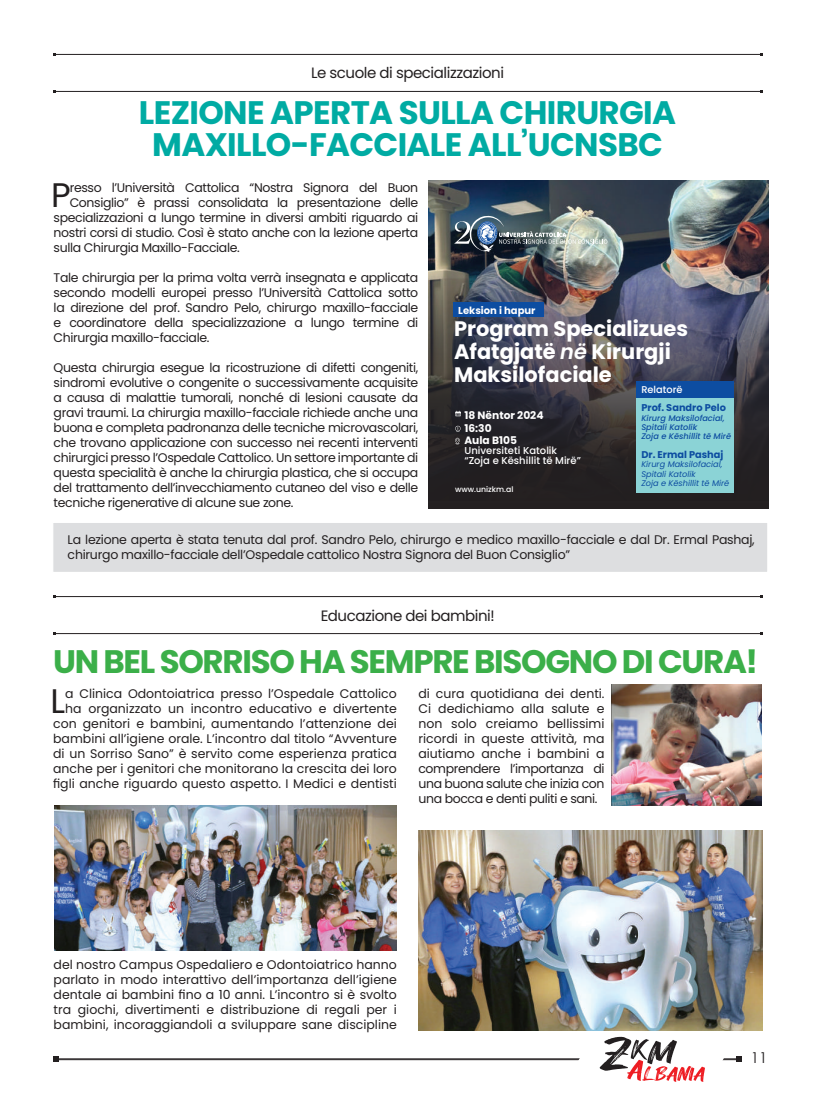
<style>
.page{position:relative;width:815px;height:1099px;background:#fff}
.page>*{position:absolute;margin:0;border:0;box-sizing:border-box;transform-origin:0 0}
.t1{font:34px "Poppins";color:#231f20}
.t2{font:700 32.5px/31.2px "Poppins";letter-spacing:-.02em;color:#00aba3;text-align:center}
.t3{font:700 32.5px "Poppins";letter-spacing:-.04em;color:#3baf49}
.t4{font:700 21px/22.6px "Poppins";color:#fff}
.t5{font:15px "Poppins";letter-spacing:-.03em;color:#231f20}
.t6{font:15px "Century Gothic";color:#231f20}
.t7{font:12.5px/15px "Poppins";letter-spacing:-.02em;color:#231f20;text-align:justify}
.t8{font:12.5px/15px "Poppins";color:#231f20;text-align:right}
.t9{font:700 10.62px/12.6px "Poppins";color:#fff}
.t10{font:500 10px/10px "Poppins";color:#fff}
.t11{font:700 10px "Poppins";color:#fff}
.t12{font:700 9.75px "Poppins";color:#0d4da1}
.t13{font:500 9.75px "Poppins";color:#fff}
.t14{font:italic 500 8.25px/9.4px "Poppins";color:#0d4da1}
.t15{font:italic 8.25px/9.4px "Poppins";color:#0d4da1}
.t16{font:500 7.75px "Poppins";color:#fff}
.s1{font-weight:600;font-style:italic}
</style>
<div class="page">
<hr style="left:55px;top:54px;width:706px;height:1px;background:#231f20">
<hr style="left:55px;top:91px;width:706px;height:1px;background:#231f20">
<hr style="left:55px;top:596px;width:706px;height:1px;background:#231f20">
<hr style="left:55px;top:633px;width:706px;height:1px;background:#231f20">
<div style="left:52px;top:521px;width:716px;height:52px;background:#dddee0;border:1px solid #fff"></div>
<img style="left:428px;top:180px;width:340px;height:70px">
<img style="left:428px;top:250px;width:340px;height:258px">
<div style="left:637px;top:381px;width:97px;height:95px;background:#0d4da1"></div>
<div style="left:637px;top:398px;width:97px;height:94px;background:#8bd3d6"></div>
<img style="left:454px;top:216px;width:153px;height:36px">
<svg style="left:455px;top:426px;width:6px;height:6px"></svg>
<svg style="left:455px;top:438px;width:5px;height:6px"></svg>
<svg style="left:455px;top:410px;width:6px;height:6px"></svg>
<div style="left:454px;top:302px;width:90px;height:15px;background:#0d4da1"></div>
<img style="left:418px;top:830px;width:344px;height:200px">
<img style="left:54px;top:806px;width:343px;height:144px">
<img style="left:612px;top:684px;width:150px;height:122px">
<hr style="left:56px;top:1059px;width:683px;height:1px;background:#231f20">
<hr style="left:56px;top:1058px;width:683px;height:1px;background:#231f20">
<svg style="left:53px;top:1056px;width:5px;height:5px"></svg>
<svg style="left:568px;top:1036px;width:174px;height:45px"></svg>
<p class="t5" style="left:311px;top:64px;width:194px">Le scuole di specializzazioni</p>
<h2 class="t2" style="left:139px;top:97px;width:539px">LEZIONE APERTA SULLA CHIRURGIA<br>MAXILLO-FACCIALE ALL’UCNSBC</h2>
<h1 class="t1" style="left:51px;top:175px;width:21px">P</h1>
<p class="t7" style="left:70px;top:180px;width:350px">resso l’Università Cattolica “Nostra Signora del Buon</p>
<p class="t7" style="left:70px;top:195px;width:350px">Consiglio” è prassi consolidata la presentazione delle</p>
<p class="t7" style="left:54px;top:210px;width:366px">specializzazioni a lungo termine in diversi ambiti riguardo ai</p>
<p class="t7" style="left:54px;top:225px;width:366px">nostri corsi di studio. Così è stato anche con la lezione aperta</p>
<p class="t7" style="left:54px;top:240px;width:188px">sulla Chirurgia Maxillo-Facciale.</p>
<p class="t7" style="left:54px;top:270px;width:366px">Tale chirurgia per la prima volta verrà insegnata e applicata secondo modelli europei presso l’Università Cattolica sotto la direzione del prof. Sandro Pelo, chirurgo maxillo-facciale e coordinatore della specializzazione a lungo termine di Chirurgia maxillo-facciale.</p>
<p class="t7" style="left:54px;top:360px;width:366px">Questa chirurgia esegue la ricostruzione di difetti congeniti, sindromi evolutive o congenite o successivamente acquisite a causa di malattie tumorali, nonché di lesioni causate da gravi traumi. La chirurgia maxillo-facciale richiede anche una buona e completa padronanza delle tecniche microvascolari, che trovano applicazione con successo nei recenti interventi chirurgici presso l’Ospedale Cattolico. Un settore importante di questa specialità è anche la chirurgia plastica, che si occupa del trattamento dell’invecchiamento cutaneo del viso e delle tecniche rigenerative di alcune sue zone.</p>
<p class="t11" style="left:458px;top:304px;width:79px">Leksion i hapur</p>
<h3 class="t4" style="left:454px;top:318px;width:235px">Program Specializues<br>Afatgjatë <span class="s1">në</span> Kirurgji<br>Maksilofaciale</h3>
<p class="t13" style="left:641px;top:383px;width:43px">Relatorë</p>
<p class="t12" style="left:641px;top:402px;width:86px">Prof. Sandro Pelo</p>
<p class="t14" style="left:641px;top:413px;width:91px">Kirurg Maksilofacial,<br>Spitali Katolik<br>Zoja e Këshillit të Mirë</p>
<p class="t12" style="left:641px;top:449px;width:84px">Dr. Ermal Pashaj</p>
<p class="t15" style="left:641px;top:460px;width:89px">Kirurg Maksilofacial,<br>Spitali Katolik<br>Zoja e Këshillit të Mirë</p>
<p class="t16" style="left:455px;top:485px;width:60px">www.unizkm.al</p>
<p class="t9" style="left:464px;top:409px;width:81px">18 Nëntor 2024<br>16:30<br>Aula B105</p>
<p class="t10" style="left:464px;top:446px;width:118px">Universiteti Katolik “Zoja e Këshillit të Mirë”</p>
<p class="t7" style="left:68px;top:531px;width:689px">La lezione aperta è stata tenuta dal prof. Sandro Pelo, chirurgo e medico maxillo-facciale e dal Dr. Ermal Pashaj, chirurgo maxillo-facciale dell’Ospedale cattolico Nostra Signora del Buon Consiglio”</p>
<p class="t5" style="left:321px;top:606px;width:175px">Educazione dei bambini!</p>
<h2 class="t3" style="left:53px;top:642px;width:706px">UN BEL SORRISO HA SEMPRE BISOGNO DI CURA!</h2>
<p class="t8" style="left:53px;top:686px;width:345px">a Clinica Odontoiatrica presso l’Ospedale Cattolico ha organizzato un incontro educativo e divertente con genitori e bambini, aumentando l’attenzione dei bambini all’igiene orale. L’incontro dal titolo “Avventure di un Sorriso Sano” è servito come esperienza pratica anche per i genitori che monitorano la crescita dei loro figli anche riguardo questo aspetto. I Medici e dentisti</p>
<h1 class="t1" style="left:51px;top:681px;width:16px">L</h1>
<p class="t7" style="left:418px;top:686px;width:188px">di cura quotidiana dei denti.<br>Ci dedichiamo alla salute e non solo creiamo bellissimi ricordi in queste attività, ma aiutiamo anche i bambini a comprendere l’importanza di una buona salute che inizia con una bocca e denti puliti e sani.</p>
<p class="t7" style="left:54px;top:957px;width:345px">del nostro Campus Ospedaliero e Odontoiatrico hanno parlato in modo interattivo dell’importanza dell’igiene dentale ai bambini fino a 10 anni. L’incontro si è svolto tra giochi, divertimenti e distribuzione di regali per i bambini, incoraggiandoli a sviluppare sane discipline</p>
<p class="t6" style="left:751px;top:1046px;width:18px">11</p>
</div>
